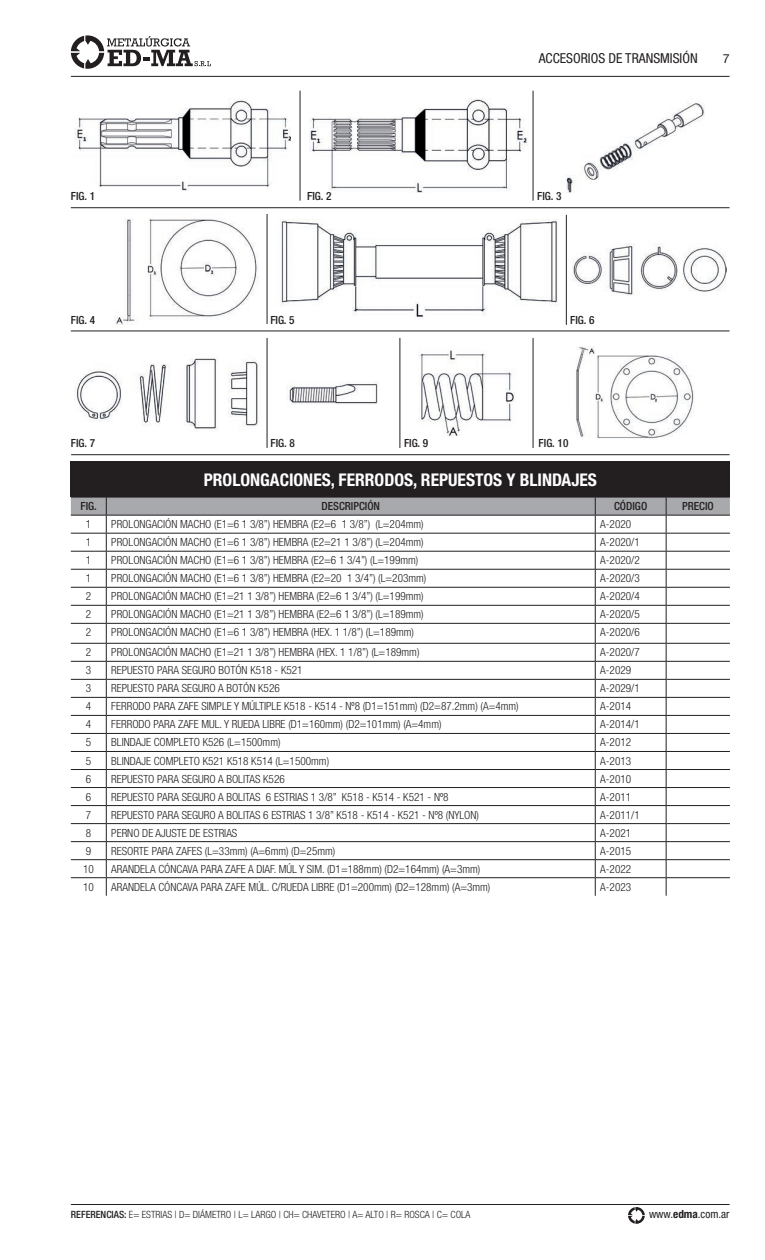
<style>
.page{position:relative;width:765px;height:1260px;background:#fff}
.page>*{position:absolute;margin:0;border:0;box-sizing:border-box;transform-origin:0 0}
.Titulos{font:700 condensed 17.5px "Helvetica Neue LT Std";color:#fff}
.t1{font:condensed 13.75px "Helvetica Neue LT Std";color:#231f20}
.t2{font:12.5px "Helvetica Neue LT Std";color:#231f20}
.t3{font:300 condensed 11.25px "Helvetica Neue LT Std";color:#231f20}
.Subtitulos{font:500 condensed 11.25px "Helvetica Neue LT Std";color:#231f20}
.t4{font:condensed 11.25px "Helvetica Neue LT Std";color:#231f20}
.t5{font:300 condensed 10px "Helvetica Neue LT Std";color:#231f20}
.s1{font-weight:500}
.s2{font-weight:700}
</style>
<div class="page">
<svg style="left:71px;top:35px;width:140px;height:34px"></svg>
<svg style="left:628px;top:1207px;width:17px;height:17px"></svg>
<hr style="left:71px;top:76px;width:659px;height:1px;background:#231f20">
<hr style="left:71px;top:1204px;width:659px;height:1px;background:#231f20">
<hr style="left:71px;top:207px;width:659px;height:1px;background:#231f20">
<hr style="left:71px;top:331px;width:659px;height:1px;background:#231f20">
<hr style="left:533px;top:338px;width:1px;height:110px;background:#231f20">
<hr style="left:400px;top:338px;width:1px;height:110px;background:#231f20">
<hr style="left:267px;top:338px;width:1px;height:110px;background:#231f20">
<hr style="left:267px;top:214px;width:1px;height:110px;background:#231f20">
<hr style="left:300px;top:91px;width:1px;height:110px;background:#231f20">
<hr style="left:533px;top:91px;width:1px;height:110px;background:#231f20">
<hr style="left:566px;top:215px;width:1px;height:110px;background:#231f20">
<hr style="left:71px;top:454px;width:659px;height:1px;background:#231f20">
<img style="left:566px;top:103px;width:139px;height:90px">
<img style="left:573px;top:243px;width:154px;height:52px">
<img style="left:419px;top:350px;width:96px;height:86px">
<img style="left:77px;top:358px;width:181px;height:73px">
<img style="left:286px;top:381px;width:92px;height:24px">
<img style="left:576px;top:346px;width:118px;height:93px">
<img style="left:75px;top:99px;width:216px;height:91px">
<img style="left:309px;top:99px;width:219px;height:93px">
<img style="left:280px;top:219px;width:278px;height:99px">
<img style="left:114px;top:218px;width:144px;height:106px">
<div style="left:71px;top:462px;width:659px;height:35px;background:#231f20"></div>
<svg style="left:71px;top:497px;width:659px;height:399px"></svg>
<p class="t1" style="left:539px;top:50px;width:160px">ACCESORIOS DE TRANSMISIÓN</p>
<p class="t2" style="left:723px;top:51px;width:8px">7</p>
<p class="Subtitulos" style="left:71px;top:190px;width:26px">FIG. 1</p>
<p class="Subtitulos" style="left:307px;top:190px;width:26px">FIG. 2</p>
<p class="Subtitulos" style="left:537px;top:190px;width:26px">FIG. 3</p>
<p class="Subtitulos" style="left:71px;top:313px;width:26px">FIG. 4</p>
<p class="Subtitulos" style="left:270px;top:313px;width:26px">FIG. 5</p>
<p class="Subtitulos" style="left:570px;top:313px;width:26px">FIG. 6</p>
<p class="Subtitulos" style="left:71px;top:437px;width:26px">FIG. 7</p>
<p class="Subtitulos" style="left:271px;top:437px;width:26px">FIG. 8</p>
<p class="Subtitulos" style="left:404px;top:437px;width:26px">FIG. 9</p>
<p class="Subtitulos" style="left:539px;top:437px;width:31px">FIG. 10</p>
<p class="Titulos" style="left:204px;top:469px;width:395px">PROLONGACIONES, FERRODOS, REPUESTOS Y BLINDAJES</p>
<p class="Subtitulos" style="left:80px;top:499px;width:18px">FIG.</p>
<p class="Subtitulos" style="left:322px;top:499px;width:60px">DESCRIPCIÓN</p>
<p class="Subtitulos" style="left:614px;top:499px;width:35px">CÓDIGO</p>
<p class="Subtitulos" style="left:682px;top:499px;width:33px">PRECIO</p>
<p class="t3" style="left:86px;top:518px;width:7px">1</p>
<p class="t3" style="left:111px;top:518px;width:314px">PROLONGACIÓN MACHO (E1=6 1 3/8”) HEMBRA (E2=6 1 3/8”) (L=204mm)</p>
<p class="t3" style="left:600px;top:518px;width:32px">A-2020</p>
<p class="t3" style="left:86px;top:536px;width:7px">1</p>
<p class="t3" style="left:111px;top:536px;width:314px">PROLONGACIÓN MACHO (E1=6 1 3/8”) HEMBRA (E2=21 1 3/8”) (L=204mm)</p>
<p class="t3" style="left:600px;top:536px;width:41px">A-2020/1</p>
<p class="t3" style="left:86px;top:554px;width:7px">1</p>
<p class="t3" style="left:111px;top:554px;width:309px">PROLONGACIÓN MACHO (E1=6 1 3/8”) HEMBRA (E2=6 1 3/4”) (L=199mm)</p>
<p class="t3" style="left:600px;top:554px;width:41px">A-2020/2</p>
<p class="t3" style="left:86px;top:572px;width:7px">1</p>
<p class="t3" style="left:111px;top:572px;width:317px">PROLONGACIÓN MACHO (E1=6 1 3/8”) HEMBRA (E2=20 1 3/4”) (L=203mm)</p>
<p class="t3" style="left:600px;top:572px;width:41px">A-2020/3</p>
<p class="t3" style="left:86px;top:590px;width:7px">2</p>
<p class="t3" style="left:111px;top:590px;width:314px">PROLONGACIÓN MACHO (E1=21 1 3/8”) HEMBRA (E2=6 1 3/4”) (L=199mm)</p>
<p class="t3" style="left:600px;top:590px;width:41px">A-2020/4</p>
<p class="t3" style="left:86px;top:608px;width:7px">2</p>
<p class="t3" style="left:111px;top:608px;width:314px">PROLONGACIÓN MACHO (E1=21 1 3/8”) HEMBRA (E2=6 1 3/8”) (L=189mm)</p>
<p class="t3" style="left:600px;top:608px;width:41px">A-2020/5</p>
<p class="t3" style="left:86px;top:626px;width:7px">2</p>
<p class="t3" style="left:111px;top:626px;width:304px">PROLONGACIÓN MACHO (E1=6 1 3/8”) HEMBRA (HEX. 1 1/8”) (L=189mm)</p>
<p class="t3" style="left:600px;top:626px;width:41px">A-2020/6</p>
<p class="t3" style="left:86px;top:646px;width:7px">2</p>
<p class="t3" style="left:111px;top:646px;width:310px">PROLONGACIÓN MACHO (E1=21 1 3/8”) HEMBRA (HEX. 1 1/8”) (L=189mm)</p>
<p class="t3" style="left:600px;top:646px;width:41px">A-2020/7</p>
<p class="t3" style="left:86px;top:664px;width:7px">3</p>
<p class="t3" style="left:111px;top:664px;width:193px">REPUESTO PARA SEGURO BOTÓN K518 - K521</p>
<p class="t3" style="left:600px;top:664px;width:32px">A-2029</p>
<p class="t3" style="left:86px;top:682px;width:7px">3</p>
<p class="t3" style="left:111px;top:682px;width:170px">REPUESTO PARA SEGURO A BOTÓN K526</p>
<p class="t3" style="left:600px;top:682px;width:41px">A-2029/1</p>
<p class="t3" style="left:86px;top:700px;width:7px">4</p>
<p class="t3" style="left:111px;top:700px;width:409px">FERRODO PARA ZAFE SIMPLE Y MÚLTIPLE K518 - K514 - Nº8 (D1=151mm) (D2=87.2mm) (A=4mm)</p>
<p class="t3" style="left:600px;top:700px;width:32px">A-2014</p>
<p class="t3" style="left:86px;top:718px;width:7px">4</p>
<p class="t3" style="left:111px;top:718px;width:332px">FERRODO PARA ZAFE MUL. Y RUEDA LIBRE (D1=160mm) (D2=101mm) (A=4mm)</p>
<p class="t3" style="left:600px;top:718px;width:41px">A-2014/1</p>
<p class="t3" style="left:86px;top:736px;width:7px">5</p>
<p class="t3" style="left:111px;top:736px;width:171px">BLINDAJE COMPLETO K526 (L=1500mm)</p>
<p class="t3" style="left:600px;top:736px;width:32px">A-2012</p>
<p class="t3" style="left:86px;top:754px;width:7px">5</p>
<p class="t3" style="left:111px;top:754px;width:219px">BLINDAJE COMPLETO K521 K518 K514 (L=1500mm)</p>
<p class="t3" style="left:600px;top:754px;width:32px">A-2013</p>
<p class="t3" style="left:86px;top:772px;width:7px">6</p>
<p class="t3" style="left:111px;top:772px;width:175px">REPUESTO PARA SEGURO A BOLITAS K526</p>
<p class="t3" style="left:600px;top:772px;width:32px">A-2010</p>
<p class="t3" style="left:86px;top:790px;width:7px">6</p>
<p class="t3" style="left:111px;top:790px;width:339px">REPUESTO PARA SEGURO A BOLITAS 6 ESTRIAS 1 3/8” K518 - K514 - K521 - Nº8</p>
<p class="t3" style="left:600px;top:790px;width:32px">A-2011</p>
<p class="t3" style="left:86px;top:808px;width:7px">7</p>
<p class="t3" style="left:111px;top:808px;width:369px">REPUESTO PARA SEGURO A BOLITAS 6 ESTRIAS 1 3/8” K518 - K514 - K521 - Nº8 (NYLON)</p>
<p class="t3" style="left:600px;top:808px;width:41px">A-2011/1</p>
<p class="t3" style="left:86px;top:826px;width:7px">8</p>
<p class="t3" style="left:111px;top:826px;width:128px">PERNO DE AJUSTE DE ESTRIAS</p>
<p class="t3" style="left:600px;top:826px;width:32px">A-2021</p>
<p class="t3" style="left:86px;top:844px;width:7px">9</p>
<p class="t3" style="left:111px;top:844px;width:226px">RESORTE PARA ZAFES (L=33mm) (A=6mm) (D=25mm)</p>
<p class="t3" style="left:600px;top:844px;width:32px">A-2015</p>
<p class="t3" style="left:83px;top:862px;width:12px">10</p>
<p class="t3" style="left:111px;top:862px;width:371px">ARANDELA CÓNCAVA PARA ZAFE A DIAF. MÚL Y SIM. (D1=188mm) (D2=164mm) (A=3mm)</p>
<p class="t3" style="left:600px;top:862px;width:32px">A-2022</p>
<p class="t3" style="left:83px;top:880px;width:12px">10</p>
<p class="t3" style="left:111px;top:880px;width:381px">ARANDELA CÓNCAVA PARA ZAFE MÚL. C/RUEDA LIBRE (D1=200mm) (D2=128mm) (A=3mm)</p>
<p class="t3" style="left:600px;top:880px;width:32px">A-2023</p>
<p class="t5" style="left:71px;top:1209px;width:401px"><span class="s1">REFERENCIAS:</span> E= ESTRIAS | D= DIÁMETRO | L= LARGO | CH= CHAVETERO | A= ALTO | R= ROSCA | C= COLA</p>
<p class="t4" style="left:649px;top:1207px;width:82px">www.<span class="s2">edma</span>.com.ar</p>
</div>
